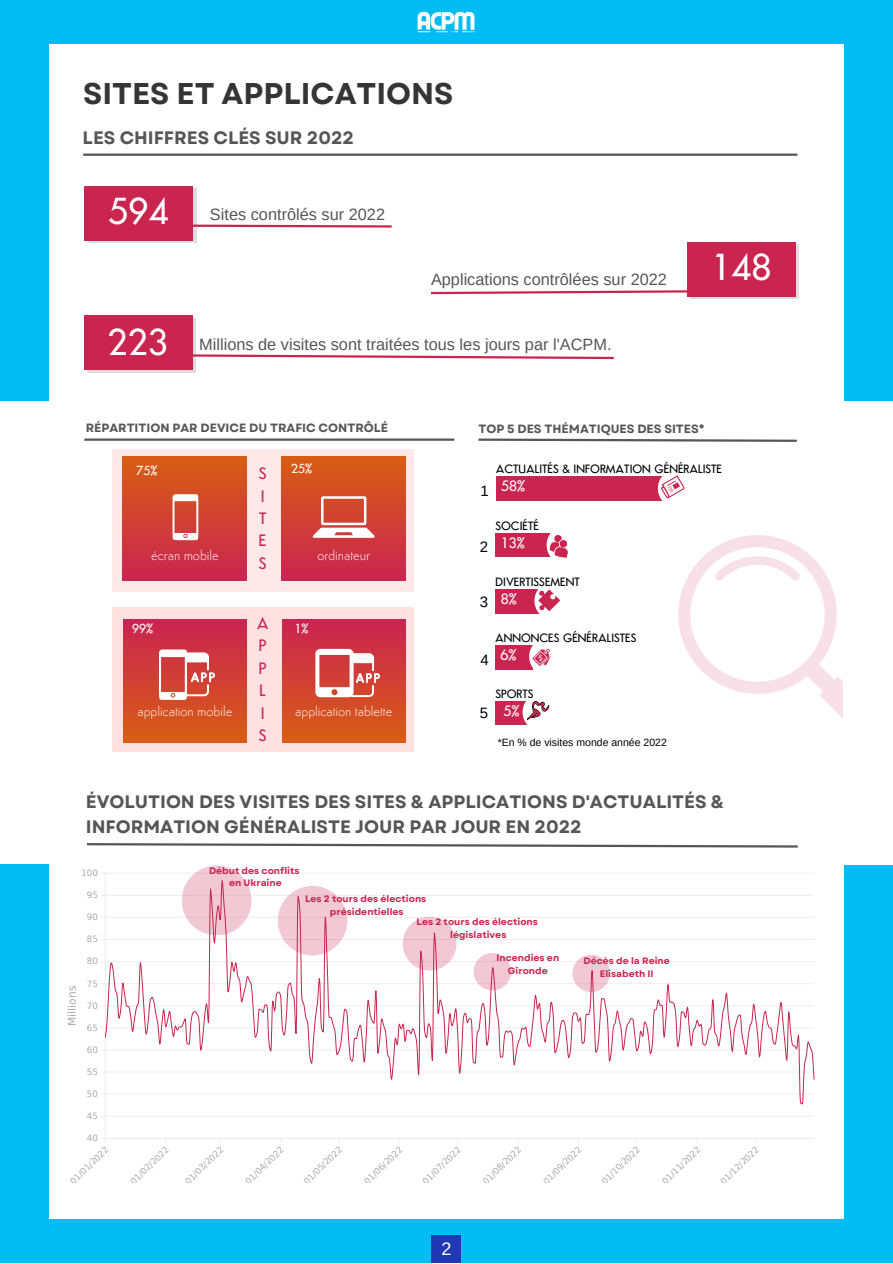
<style>
.page{position:relative;width:893px;height:1264px;background:#fff}
.page>*{position:absolute;margin:0;border:0;box-sizing:border-box;transform-origin:0 0}
.t1{font:500 37.5px "Semplicita";color:#fff}
.t2{font:700 30px "Garet";color:#353535}
.t3{font:700 18px/24.8px "Garet";color:#565656}
.t4{font:18px "Arimo";color:#fff}
.t5{font:500 16.5px/22.5px "Semplicita";color:#ca2451;text-align:justify}
.t6{font:16.35px "Arimo";color:#565656}
.t7{font:500 15px "Semplicita";color:#fff}
.t8{font:15px "Arimo";color:#000}
.t9{font:300 13.05px "Semplicita";color:#fff}
.t10{font:500 13.05px "Semplicita";color:#fff}
.t11{font:500 12px "Semplicita";color:#000}
.t12{font:700 12px "Garet";color:#565656}
.t13{font:10.65px "DejaVu Sans";color:#aaa}
.t14{font:10.5px "Arimo";color:#000}
.t15{font:700 9.3px/12.5px "Garet";color:#ca2451;text-align:center}
.t16{font:8.7px "DejaVu Sans";color:#aaa}
.s1{font-family:"Arimo";font-weight:400;color:#000}
</style>
<div class="page">
<div style="left:0;top:0;width:892px;height:1262px;background:#00bcf4"></div>
<div style="left:0;top:401px;width:892px;height:462px;background:#fff"></div>
<div style="left:49px;top:44px;width:794px;height:1174px;background:#fff"></div>
<div style="left:112px;top:449px;width:301px;height:142px;background:linear-gradient(to right,#fde5e4,#feebea)"></div>
<div style="left:112px;top:607px;width:301px;height:144px;background:#fee1e0"></div>
<svg style="left:195px;top:353px;width:419px;height:7px"></svg>
<svg style="left:88px;top:188px;width:108px;height:55px"></svg>
<div style="left:431px;top:1235px;width:29px;height:27px;background:#2038b4"></div>
<img style="left:417px;top:11px;width:58px;height:22px">
<svg style="left:193px;top:223px;width:199px;height:6px"></svg>
<div style="left:84px;top:186px;width:109px;height:54px;background:#ca2451"></div>
<div style="left:87px;top:318px;width:108px;height:55px;background:linear-gradient(to right,#ddd,#dddcdd)"></div>
<div style="left:84px;top:316px;width:108px;height:54px;background:#ca2451"></div>
<hr style="left:83px;top:153px;width:714px;height:3px;background:#565656">
<hr style="left:84px;top:438px;width:370px;height:3px;background:#565656">
<svg style="left:86px;top:843px;width:712px;height:5px"></svg>
<svg style="left:478px;top:438px;width:319px;height:4px"></svg>
<div style="left:690px;top:245px;width:109px;height:54px;background:linear-gradient(to right,#ddd,#ddd)"></div>
<svg style="left:431px;top:290px;width:256px;height:5px"></svg>
<div style="left:687px;top:242px;width:108px;height:54px;background:#ca2451"></div>
<div style="left:282px;top:457px;width:123px;height:123px;background:linear-gradient(to bottom,#d85e13,#ca2550)"></div>
<div style="left:282px;top:619px;width:123px;height:124px;background:linear-gradient(to bottom,#ca2451,#d85d14)"></div>
<div style="left:123px;top:457px;width:124px;height:123px;background:linear-gradient(to bottom,#d85e13,#ca2550)"></div>
<svg style="left:313px;top:496px;width:61px;height:42px"></svg>
<svg style="left:172px;top:494px;width:26px;height:46px"></svg>
<div style="left:123px;top:619px;width:124px;height:124px;background:linear-gradient(to bottom,#ca2451,#d85d14)"></div>
<svg style="left:159px;top:649px;width:55px;height:51px;background:#e08079"></svg>
<svg style="left:315px;top:649px;width:64px;height:48px;background:#e28884"></svg>
<hr style="left:105px;top:1115px;width:709px;height:1px;background:#eee">
<hr style="left:105px;top:872px;width:709px;height:1px;background:#eee">
<hr style="left:105px;top:1137px;width:709px;height:1px;background:#eee">
<hr style="left:105px;top:873px;width:1px;height:265px;background:#eee">
<svg style="left:105px;top:880px;width:709px;height:224px"></svg>
<svg style="left:182px;top:865px;width:69px;height:70px;background:#eebecb"></svg>
<svg style="left:402px;top:916px;width:54px;height:54px;background:#eec1ce"></svg>
<svg style="left:278px;top:885px;width:69px;height:70px;background:#eec0cd"></svg>
<svg style="left:473px;top:953px;width:38px;height:37px"></svg>
<svg style="left:572px;top:954px;width:38px;height:38px"></svg>
<div style="left:496px;top:476px;width:184px;height:24px;background:#ca2451"></div>
<svg style="left:657px;top:475px;width:28px;height:26px"></svg>
<div style="left:495px;top:533px;width:63px;height:23px;background:#ca2451"></div>
<svg style="left:546px;top:533px;width:22px;height:25px"></svg>
<div style="left:495px;top:590px;width:45px;height:23px;background:#ca2451"></div>
<svg style="left:534px;top:589px;width:26px;height:25px"></svg>
<div style="left:495px;top:645px;width:38px;height:24px;background:#ca2451"></div>
<svg style="left:529px;top:645px;width:22px;height:25px"></svg>
<div style="left:495px;top:701px;width:32px;height:23px;background:#ca2451"></div>
<svg style="left:522px;top:701px;width:28px;height:24px"></svg>
<svg style="left:678px;top:535px;width:165px;height:183px"></svg>
<div style="left:843px;top:401px;width:49px;height:463px;background:#fff"></div>
<h2 class="t2" style="left:83px;top:72px;width:372px">SITES ET APPLICATIONS</h2>
<h3 class="t3" style="left:83px;top:126px;width:273px">LES CHIFFRES CLÉS SUR 2022</h3>
<h1 class="t1" style="left:108px;top:195px;width:62px">594</h1>
<h3 class="t6" style="left:210px;top:205px;width:177px">Sites contrôlés sur 2022</h3>
<h3 class="t6" style="left:431px;top:270px;width:237px">Applications contrôlées sur 2022</h3>
<h1 class="t1" style="left:108px;top:326px;width:62px">223</h1>
<h3 class="t6" style="left:199px;top:335px;width:414px">Millions de visites sont traitées tous les jours par l'ACPM.</h3>
<h1 class="t1" style="left:711px;top:252px;width:62px">148</h1>
<h3 class="t12" style="left:86px;top:419px;width:304px">RÉPARTITION PAR DEVICE DU TRAFIC CONTRÔLÉ</h3>
<h3 class="t12" style="left:478px;top:420px;width:228px">TOP 5 DES THÉMATIQUES DES SITES*</h3>
<h3 class="t10" style="left:136px;top:465px;width:23px">75%</h3>
<h3 class="t10" style="left:291px;top:463px;width:23px">25%</h3>
<h3 class="t5" style="left:259px;top:463px;width:9px">S I T E S</h3>
<h3 class="t9" style="left:151px;top:550px;width:69px">écran mobile</h3>
<h3 class="t9" style="left:317px;top:550px;width:54px">ordinateur</h3>
<h3 class="t10" style="left:132px;top:623px;width:23px">99%</h3>
<h3 class="t9" style="left:137px;top:706px;width:96px">application mobile</h3>
<h3 class="t5" style="left:257px;top:613px;width:13px;text-align:left">A<br>P<br>P<br>L<br>I<br>S</h3>
<h3 class="t10" style="left:294px;top:623px;width:16px">1%</h3>
<h3 class="t9" style="left:295px;top:706px;width:99px">application tablette</h3>
<h3 class="t8" style="left:480px;top:482px;width:10px">1</h3>
<h3 class="t11" style="left:496px;top:464px;width:228px">ACTUALITÉS &amp; INFORMATION GÉNÉRALISTE</h3>
<h3 class="t7" style="left:501px;top:479px;width:26px">58%</h3>
<h3 class="t11" style="left:495px;top:520px;width:45px">SOCIÉTÉ</h3>
<h3 class="t7" style="left:480px;top:536px;width:46px"><span class="s1">2</span> 13%</h3>
<h3 class="t11" style="left:495px;top:577px;width:86px">DIVERTISSEMENT</h3>
<h3 class="t7" style="left:480px;top:593px;width:38px"><span class="s1">3</span> 8%</h3>
<h3 class="t11" style="left:495px;top:633px;width:143px">ANNONCES GÉNÉRALISTES</h3>
<h3 class="t7" style="left:480px;top:648px;width:38px"><span class="s1">4</span> 6%</h3>
<h3 class="t11" style="left:495px;top:688px;width:40px">SPORTS</h3>
<h3 class="t7" style="left:480px;top:704px;width:41px"><span class="s1">5</span> 5%</h3>
<p class="t14" style="left:497px;top:737px;width:171px">*En % de visites monde année 2022</p>
<h3 class="t3" style="left:86px;top:789px;width:639px">ÉVOLUTION DES VISITES DES SITES &amp; APPLICATIONS D'ACTUALITÉS &amp;<br>INFORMATION GÉNÉRALISTE JOUR PAR JOUR EN 2022</h3>
<p class="t16" style="left:81px;top:868px;width:18px">100</p>
<p class="t16" style="left:87px;top:912px;width:13px">90</p>
<p class="t16" style="left:87px;top:956px;width:13px">80</p>
<p class="t16" style="left:87px;top:1000px;width:13px">70</p>
<p class="t16" style="left:87px;top:1044px;width:13px">60</p>
<p class="t16" style="left:87px;top:1088px;width:13px">50</p>
<p class="t16" style="left:87px;top:1133px;width:13px">40</p>
<p class="t16" style="left:87px;top:890px;width:13px">95</p>
<p class="t16" style="left:87px;top:934px;width:13px">85</p>
<p class="t16" style="left:87px;top:978px;width:13px">75</p>
<p class="t16" style="left:87px;top:1022px;width:13px">65</p>
<p class="t16" style="left:87px;top:1066px;width:13px">55</p>
<p class="t16" style="left:87px;top:1111px;width:13px">45</p>
<p class="t13" style="left:66px;top:1025px;width:41px;rotate:-90deg">Millions</p>
<p class="t16" style="left:68px;top:1179px;width:52px;rotate:-45deg">01/01/2022</p>
<p class="t15" style="left:209px;top:864px;width:92px">Début des conflits en Ukraine</p>
<p class="t15" style="left:305px;top:892px;width:123px">Les 2 tours des élections présidentielles</p>
<p class="t15" style="left:416px;top:915px;width:123px">Les 2 tours des élections législatives</p>
<p class="t15" style="left:496px;top:952px;width:64px">Incendies en<br>Gironde</p>
<p class="t15" style="left:583px;top:954px;width:88px">Décès de la Reine<br>Elisabeth II</p>
<p class="t16" style="left:128px;top:1179px;width:52px;rotate:-45deg">01/02/2022</p>
<p class="t16" style="left:183px;top:1179px;width:52px;rotate:-45deg">01/03/2022</p>
<p class="t16" style="left:243px;top:1179px;width:52px;rotate:-45deg">01/04/2022</p>
<p class="t16" style="left:302px;top:1179px;width:52px;rotate:-45deg">01/05/2022</p>
<p class="t16" style="left:362px;top:1179px;width:52px;rotate:-45deg">01/06/2022</p>
<p class="t16" style="left:420px;top:1179px;width:52px;rotate:-45deg">01/07/2022</p>
<p class="t16" style="left:481px;top:1179px;width:52px;rotate:-45deg">01/08/2022</p>
<p class="t16" style="left:541px;top:1179px;width:52px;rotate:-45deg">01/09/2022</p>
<p class="t16" style="left:599px;top:1179px;width:52px;rotate:-45deg">01/10/2022</p>
<p class="t16" style="left:660px;top:1179px;width:52px;rotate:-45deg">01/11/2022</p>
<p class="t16" style="left:718px;top:1179px;width:52px;rotate:-45deg">01/12/2022</p>
<h3 class="t4" style="left:441px;top:1238px;width:11px">2</h3>
</div>
